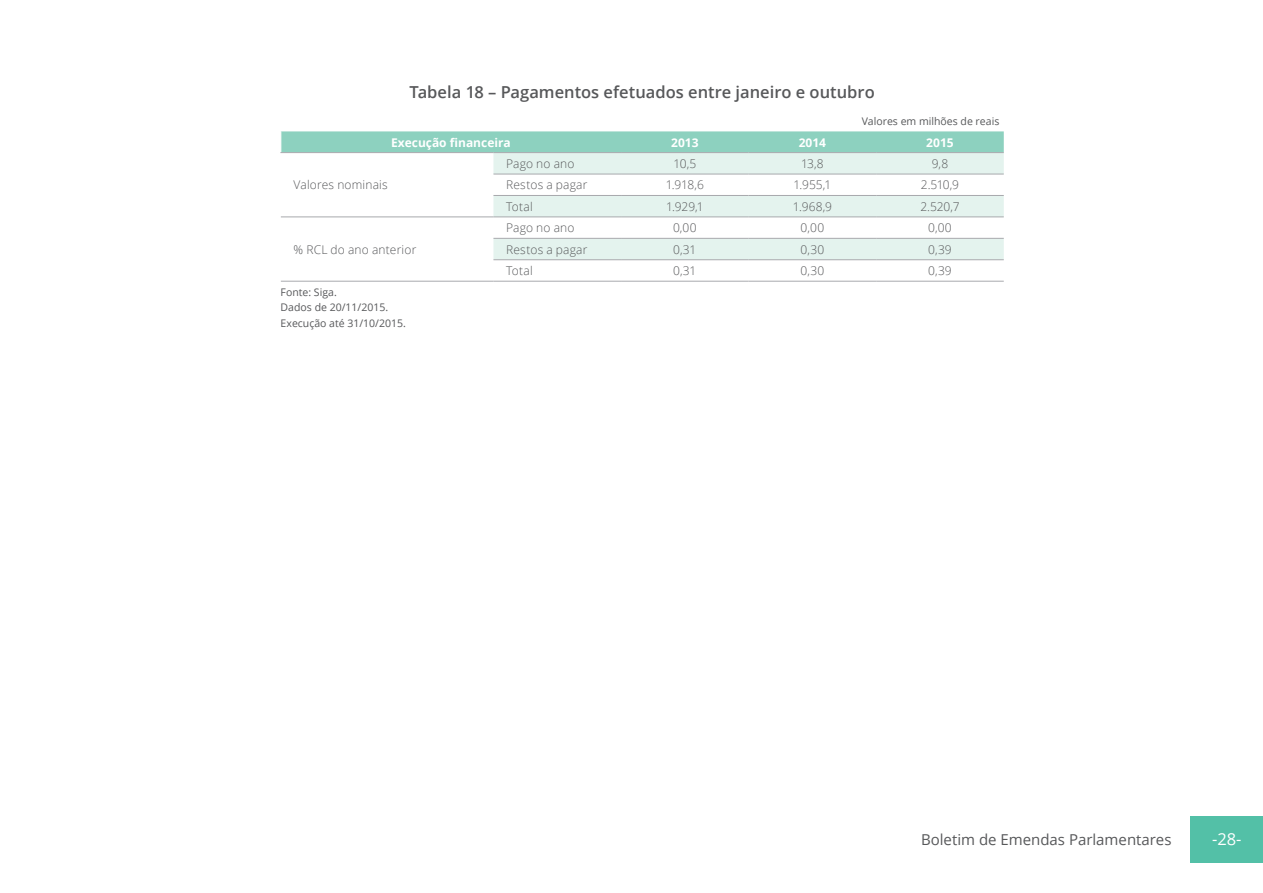
<style>
.page{position:relative;width:1263px;height:893px;background:#fff}
.page>*{position:absolute;margin:0;border:0;box-sizing:border-box;transform-origin:0 0}
.t1{font:600 16.5px "Open Sans";color:#57585a}
.t2{font:16.5px "Open Sans";color:#fff}
.t3{font:15px "Open Sans";color:#57585a}
.t4{font:700 15px "Open Sans";color:#fff}
.t5{font:300 12px "Open Sans";letter-spacing:.015em;color:#57585a}
.t6{font:700 12px "Open Sans";color:#fff}
.t7{font:10.5px/15.8px "Open Sans";color:#57585a}
</style>
<div class="page">
<div style="left:1191px;top:817px;width:72px;height:46px;background:#53c0a7"></div>
<svg style="left:281px;top:216px;width:723px;height:65px"></svg>
<svg style="left:493px;top:153px;width:511px;height:106px;fill:#e4f3ee"></svg>
<hr style="left:493px;top:174px;width:128px;height:1px;background:#a8a9ad">
<hr style="left:621px;top:174px;width:128px;height:1px;background:#a8a9ad">
<hr style="left:749px;top:174px;width:127px;height:1px;background:#a8a9ad">
<hr style="left:876px;top:174px;width:128px;height:1px;background:#a8a9ad">
<hr style="left:493px;top:195px;width:128px;height:1px;background:#a8a9ad">
<hr style="left:621px;top:195px;width:128px;height:1px;background:#a8a9ad">
<hr style="left:749px;top:195px;width:127px;height:1px;background:#a8a9ad">
<hr style="left:876px;top:195px;width:128px;height:1px;background:#a8a9ad">
<hr style="left:493px;top:217px;width:128px;height:1px;background:#a8a9ad">
<hr style="left:621px;top:217px;width:128px;height:1px;background:#a8a9ad">
<hr style="left:749px;top:217px;width:127px;height:1px;background:#a8a9ad">
<hr style="left:876px;top:217px;width:128px;height:1px;background:#a8a9ad">
<hr style="left:493px;top:238px;width:128px;height:1px;background:#a8a9ad">
<hr style="left:621px;top:238px;width:128px;height:1px;background:#a8a9ad">
<hr style="left:749px;top:238px;width:127px;height:1px;background:#a8a9ad">
<hr style="left:876px;top:238px;width:128px;height:1px;background:#a8a9ad">
<hr style="left:493px;top:259px;width:128px;height:1px;background:#a8a9ad">
<hr style="left:621px;top:259px;width:128px;height:1px;background:#a8a9ad">
<hr style="left:749px;top:259px;width:127px;height:1px;background:#a8a9ad">
<hr style="left:876px;top:259px;width:128px;height:1px;background:#a8a9ad">
<div style="left:281px;top:131px;width:723px;height:21px;background:#8dd1bf"></div>
<hr style="left:493px;top:152px;width:128px;height:1px;background:#a8a9ad">
<hr style="left:621px;top:152px;width:128px;height:1px;background:#a8a9ad">
<hr style="left:749px;top:152px;width:127px;height:1px;background:#a8a9ad">
<hr style="left:876px;top:152px;width:128px;height:1px;background:#a8a9ad">
<hr style="left:493px;top:281px;width:128px;height:1px;background:#a8a9ad">
<hr style="left:621px;top:281px;width:128px;height:1px;background:#a8a9ad">
<hr style="left:749px;top:281px;width:127px;height:1px;background:#a8a9ad">
<hr style="left:876px;top:281px;width:128px;height:1px;background:#a8a9ad">
<hr style="left:280px;top:152px;width:213px;height:1px;background:#a8a9ad">
<hr style="left:281px;top:217px;width:212px;height:1px;background:#a8a9ad">
<hr style="left:281px;top:281px;width:212px;height:1px;background:#a8a9ad">
<h1 class="t1" style="left:409px;top:80px;width:467px">Tabela 18 – Pagamentos efetuados entre janeiro e outubro</h1>
<p class="t7" style="left:862px;top:113px;width:139px">Valores em milhões de reais</p>
<p class="t6" style="left:391px;top:134px;width:121px">Execução financeira</p>
<p class="t6" style="left:671px;top:134px;width:29px">2013</p>
<p class="t6" style="left:799px;top:134px;width:29px">2014</p>
<p class="t6" style="left:926px;top:134px;width:29px">2015</p>
<p class="t5" style="left:294px;top:177px;width:96px">Valores nominais</p>
<p class="t5" style="left:294px;top:241px;width:124px">% RCL do ano anterior</p>
<p class="t7" style="left:281px;top:284px;width:127px">Fonte: Siga.<br>Dados de 20/11/2015.<br>Execução até 31/10/2015.</p>
<p class="t5" style="left:506px;top:155px;width:70px">Pago no ano</p>
<p class="t5" style="left:673px;top:155px;width:24px">10,5</p>
<p class="t5" style="left:801px;top:155px;width:24px">13,8</p>
<p class="t5" style="left:932px;top:155px;width:18px">9,8</p>
<p class="t5" style="left:506px;top:177px;width:83px">Restos a pagar</p>
<p class="t5" style="left:666px;top:177px;width:40px">1.918,6</p>
<p class="t5" style="left:793px;top:177px;width:40px">1.955,1</p>
<p class="t5" style="left:921px;top:177px;width:40px">2.510,9</p>
<p class="t5" style="left:506px;top:198px;width:28px">Total</p>
<p class="t5" style="left:666px;top:198px;width:39px">1.929,1</p>
<p class="t5" style="left:793px;top:198px;width:41px">1.968,9</p>
<p class="t5" style="left:920px;top:198px;width:41px">2.520,7</p>
<p class="t5" style="left:506px;top:220px;width:70px">Pago no ano</p>
<p class="t5" style="left:673px;top:220px;width:25px">0,00</p>
<p class="t5" style="left:800px;top:220px;width:25px">0,00</p>
<p class="t5" style="left:928px;top:220px;width:25px">0,00</p>
<p class="t5" style="left:506px;top:241px;width:83px">Restos a pagar</p>
<p class="t5" style="left:673px;top:241px;width:25px">0,31</p>
<p class="t5" style="left:801px;top:241px;width:25px">0,30</p>
<p class="t5" style="left:928px;top:241px;width:25px">0,39</p>
<p class="t5" style="left:506px;top:262px;width:28px">Total</p>
<p class="t5" style="left:673px;top:262px;width:25px">0,31</p>
<p class="t5" style="left:801px;top:262px;width:25px">0,30</p>
<p class="t5" style="left:928px;top:262px;width:25px">0,39</p>
<p class="t4" style="left:1213px;top:828px;width:28px">-28-</p>
<p class="t3" style="left:921px;top:829px;width:252px">Boletim de Emendas Parlamentares</p>
<h1 class="t2" style="left:1212px;top:828px;width:31px">-28-</h1>
</div>
